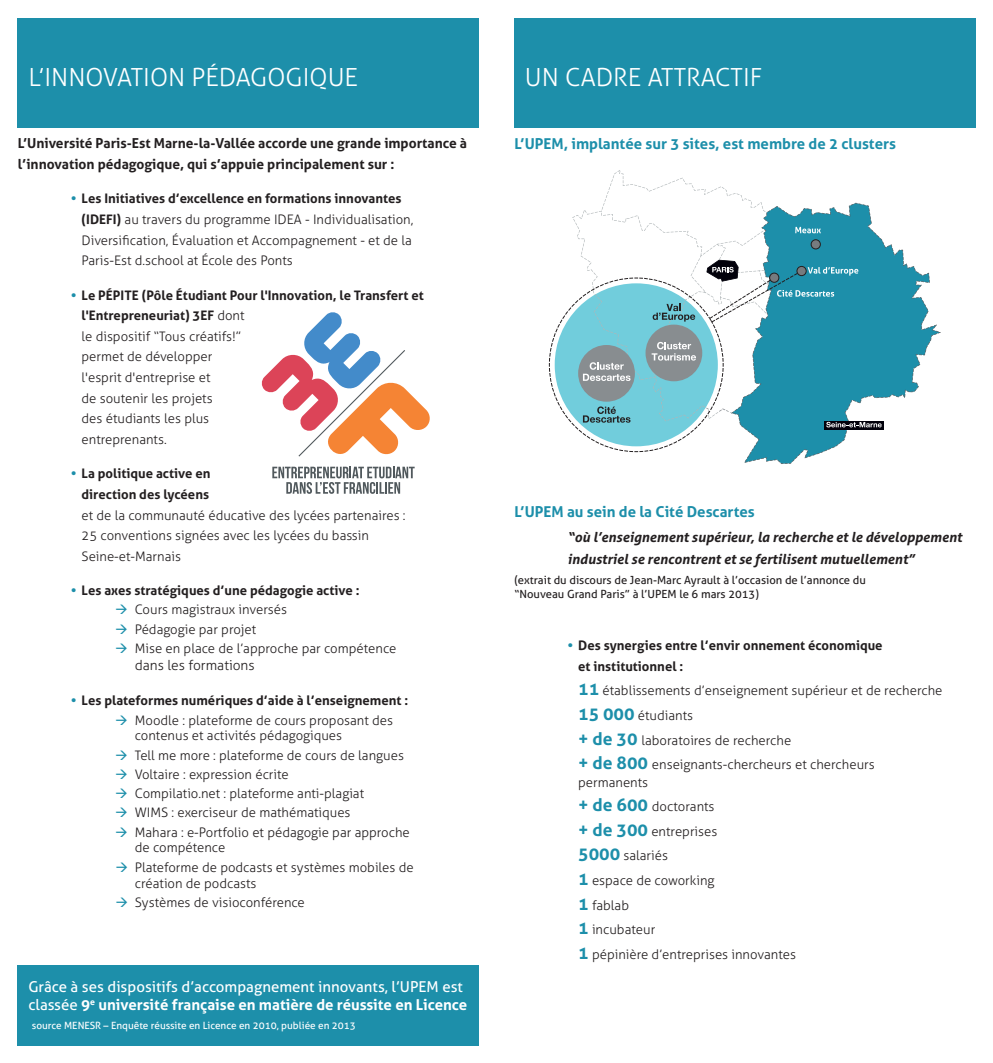
<style>
.page{position:relative;width:993px;height:1063px;background:#fff}
.page>*{position:absolute;margin:0;border:0;box-sizing:border-box;transform-origin:0 0}
.t1{font:300 25px "Aller";color:#fff}
.t2{font:15px/17.5px "Aller";color:#fff}
.t3{font:700 15px "Aller";color:#1d8faa}
.t4{font:700 13.75px/20.6px "Aller";color:#231f20}
.t5{font:italic 700 13.75px/21.2px "Aller";color:#231f20}
.t6{font:300 13.75px "Aller";color:#231f20}
.t7{font:300 13.12px/20.6px "Aller";color:#231f20}
.t8{font:700 13.12px/20.6px "Aller";color:#231f20}
.t9{font:11.25px/13.5px "Aller";color:#231f20}
.t10{font:10px "Aller";color:#fff}
.s1{font-weight:700;color:#1d8faa}
.s2{font-weight:700}
.s3{color:#1d8faa}
.s4{font-weight:300}
.s5{font-weight:700;font-size:17.5px;color:#1d8faa}
</style>
<div class="page">
<div style="left:514px;top:18px;width:460px;height:110px;background:#1d8faa"></div>
<svg style="left:584px;top:170px;width:178px;height:41px"></svg>
<svg style="left:731px;top:203px;width:209px;height:261px"></svg>
<svg style="left:881px;top:421px;width:2px;height:9px"></svg>
<svg style="left:548px;top:211px;width:333px;height:242px"></svg>
<div style="left:18px;top:18px;width:460px;height:110px;background:#1d8faa"></div>
<svg style="left:261px;top:312px;width:169px;height:145px"></svg>
<svg style="left:272px;top:467px;width:142px;height:27px"></svg>
<div style="left:18px;top:965px;width:460px;height:80px;background:#1d8faa"></div>
<h1 class="t1" style="left:28px;top:63px;width:314px">L’Innovation pédagogique</h1>
<p class="t4" style="left:18px;top:133px;width:450px">L’Université Paris-Est Marne-la-Vallée accorde une grande importance à l’innovation pédagogique, qui s’appuie principalement sur :</p>
<p class="t7" style="left:81px;top:188px;width:333px;text-indent:-11px"><span class="s1">•</span> <span class="s2">Les Initiatives d’excellence en formations innovantes (IDEFI)</span> au travers du programme I DEA - I ndividualisation, Diversification, Évaluation et Accompagnement - et de la Paris-Est d.school at École des Ponts</p>
<p class="t7" style="left:81px;top:285px;width:343px;text-indent:-11px"><span class="s1">•</span> <span class="s2">Le PÉPITE (Pôle Étudiant Pour l'Innovation, le Transfert et l'Entrepreneuriat) 3EF</span> dont<br>le dispositif “Tous créatifs!”<br>permet de développer<br>l'esprit d'entreprise et<br>de soutenir les projets<br>des étudiants les plus<br>entreprenants.</p>
<p class="t8" style="left:71px;top:463px;width:141px;text-align:right"><span class="s3">•</span> La politique active en direction des lycéens</p>
<p class="t7" style="left:81px;top:505px;width:325px">et de la communauté éducative des lycées partenaires :<br>25 conventions signées avec les lycées du bassin<br>Seine-et-Marnais</p>
<p class="t7" style="left:135px;top:581px;width:263px;line-height:19.2px;text-indent:-64px"><span class="s1">•</span> <span class="s2">Les axes stratégiques d’une pédagogie active :<br></span>Cours magistraux inversés<br>Pédagogie par projet<br>Mise en place de l’approche par compétence</p>
<p class="t6" style="left:135px;top:656px;width:121px">dans les formations</p>
<p class="t8" style="left:135px;top:691px;width:275px;line-height:19.2px;text-indent:-64px"><span class="s3">•</span> Les plateformes numériques d’aide à l’enseignement :<br><span class="s4">Moodle : plateforme de cours proposant des</span></p>
<p class="t7" style="left:135px;top:726px;width:276px;line-height:19.2px">contenus et activités pédagogiques<br>Tell me more : plateforme de cours de langues Voltaire : expression écrite<br>Compilatio.net : plateforme anti-plagiat<br>WIMS : exerciseur de mathématiques<br>Mahara : e-Portfolio et pédagogie par approche</p>
<p class="t7" style="left:135px;top:838px;width:280px;line-height:19.2px">de compétence<br>Plateforme de podcasts et systèmes mobiles de</p>
<p class="t7" style="left:135px;top:873px;width:171px;line-height:19.2px">création de podcasts<br>Systèmes de visioconférence</p>
<p class="t2" style="left:28px;top:978px;width:440px">Grâce à ses dispositifs d’accompagnement innovants, l’UPEM est classée <span class="s2">9</span><sup>e</sup> <span class="s2">université française en matière de réussite en Licence</span></p>
<p class="t10" style="left:32px;top:1019px;width:325px">source MENESR – Enquête réussite en Licence en 2010, publiée en 2013</p>
<h1 class="t1" style="left:524px;top:63px;width:239px">UN cad re attractif</h1>
<p class="t3" style="left:514px;top:135px;width:383px">L’UPEM, implantée sur 3 sites, est membre de 2 clusters</p>
<p class="t3" style="left:514px;top:503px;width:242px">L’UPEM au sein de la Cité Descartes</p>
<p class="t5" style="left:567px;top:527px;width:396px">“où l’enseignement supérieur, la recherche et le développement industriel se rencontrent et se fertilisent mutuellement”</p>
<p class="t9" style="left:514px;top:573px;width:353px">(extrait du discours de Jean-Marc Ayrault à l’occasion de l’annonce du “Nouveau Grand Paris” à l’UPEM le 6 mars 2013)</p>
<p class="t8" style="left:578px;top:635px;width:306px;text-indent:-11px"><span class="s3">•</span> Des synergies entre l’envir onnement économique et institutionnel :</p>
<p class="t7" style="left:578px;top:678px;width:365px;line-height:24.6px"><span class="s5">11</span> établissements d’enseignement supérieur et de recherche <span class="s5">15 000</span> étudiants<br><span class="s5">+ de 30</span> laboratoires de recherche<br><span class="s5">+ de 800</span> enseignants-chercheurs et chercheurs</p>
<p class="t7" style="left:578px;top:770px;width:219px;line-height:24.6px">permanents<br><span class="s5">+ de 600</span> doctorants<br><span class="s5">+ de 300</span> entreprises<br><span class="s5">5000</span> salariés<br><span class="s5">1</span> espace de coworking<br><span class="s5">1</span> fablab<br><span class="s5">1</span> incubateur<br><span class="s5">1</span> pépinière d’entreprises innovantes</p>
</div>
